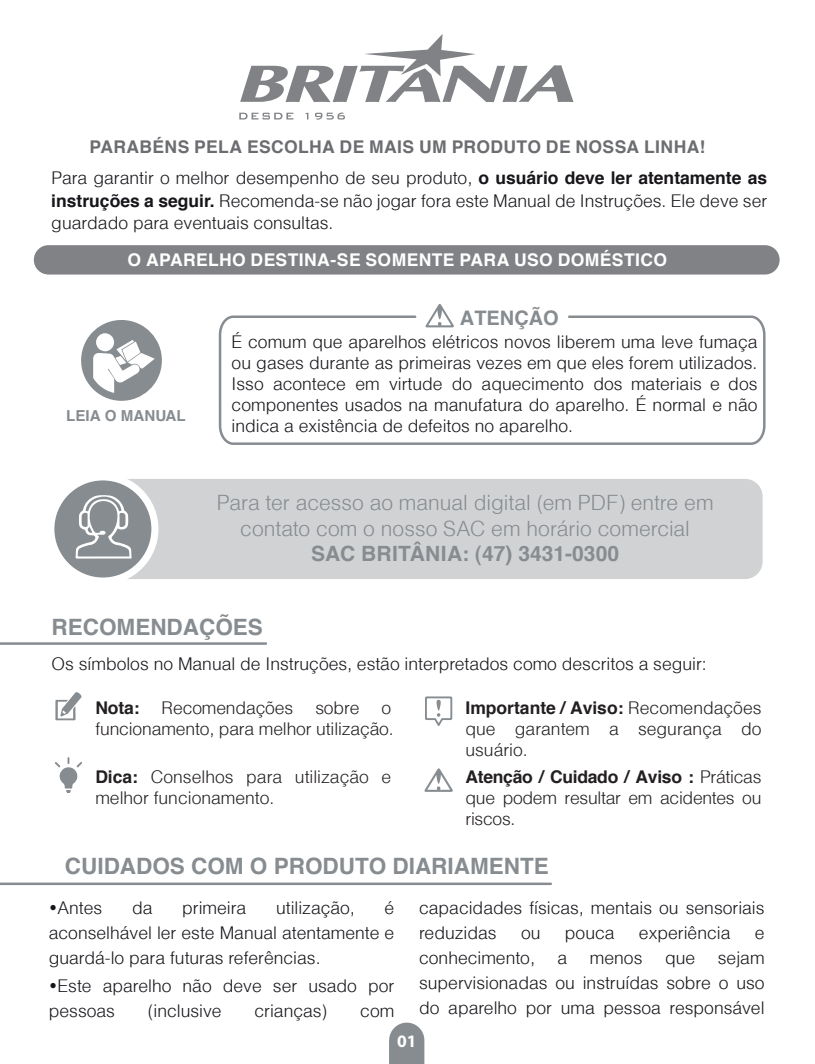
<style>
.page{position:relative;width:815px;height:1064px;background:#fff}
.page>*{position:absolute;margin:0;border:0;box-sizing:border-box;transform-origin:0 0}
.t1{font:700 22.5px "Helvetica";color:#878c90}
.t2{font:300 21px/25.2px "Helvetica";color:#878c90;text-align:center}
.t3{font:700 21px "Helvetica";color:#878c90}
.t4{font:700 20px "Helvetica";color:#878c90}
.t5{font:300 17.5px/25px "Helvetica";color:#17151a;text-align:justify}
.t6{font:300 17.5px/21px "Helvetica";letter-spacing:-.01em;color:#231f20;text-align:justify}
.t7{font:700 17.5px "Helvetica";letter-spacing:.02em;color:#6c6d70}
.t8{font:700 17.5px "Helvetica";letter-spacing:.02em;color:#fff}
.t9{font:700 17.5px "Helvetica";color:#231f20}
.t10{font:700 17.5px "Myriad Pro";color:#fff}
.t11{font:700 15.25px "Helvetica";color:#878c90}
.s1{font-weight:700}
</style>
<div class="page">
<svg style="left:240px;top:34px;width:333px;height:68px"></svg>
<svg style="left:239px;top:112px;width:106px;height:8px"></svg>
<div style="left:34px;top:245px;width:746px;height:29px;background:#808285;border-radius:15px"></div>
<svg style="left:81px;top:320px;width:81px;height:81px"></svg>
<svg style="left:218px;top:315px;width:548px;height:130px"></svg>
<svg style="left:425px;top:304px;width:29px;height:23px"></svg>
<div style="left:104px;top:478px;width:659px;height:101px;background:#d1d2d4;border-radius:18px"></div>
<svg style="left:51px;top:476px;width:104px;height:105px;background:#9a9ea1"></svg>
<div style="left:47px;top:473px;width:111px;height:111px;border:7px solid #fff;border-radius:50%"></div>
<svg style="left:76px;top:495px;width:56px;height:63px;background:#a1a5a8"></svg>
<svg style="left:389px;top:1022px;width:35px;height:41px"></svg>
<svg style="left:55px;top:757px;width:27px;height:35px"></svg>
<svg style="left:55px;top:692px;width:27px;height:28px"></svg>
<svg style="left:424px;top:768px;width:29px;height:23px"></svg>
<svg style="left:425px;top:696px;width:27px;height:29px"></svg>
<hr style="left:0;top:882px;width:551px;height:2px;background:#878c90">
<hr style="left:0;top:642px;width:266px;height:2px;background:#878c90">
<p class="t7" style="left:89px;top:136px;width:617px">PARABÉNS PELA ESCOLHA DE MAIS UM PRODUTO DE NOSSA LINHA!</p>
<p class="t5" style="left:51px;top:166px;width:717px;line-height:22.5px">Para garantir o melhor desempenho de seu produto, <span class="s1">o usuário deve ler atentamente as instruções a seguir.</span> Recomenda-se não jogar fora este Manual de Instruções. Ele deve ser guardado para eventuais consultas.</p>
<p class="t8" style="left:128px;top:249px;width:541px">O APARELHO DESTINA-SE SOMENTE PARA USO DOMÉSTICO</p>
<p class="t11" style="left:66px;top:406px;width:121px">LEIA O MANUAL</p>
<p class="t4" style="left:460px;top:305px;width:100px">ATENÇÃO</p>
<p class="t5" style="left:232px;top:330px;width:527px;line-height:21px">É comum que aparelhos elétricos novos liberem uma leve fumaça ou gases durante as primeiras vezes em que eles forem utilizados.<br>Isso acontece em virtude do aquecimento dos materiais e dos componentes usados na manufatura do aparelho. É normal e não indica a existência de defeitos no aparelho.</p>
<p class="t2" style="left:217px;top:489px;width:498px">Para ter acesso ao manual digital (em PDF) entre em contato com o nosso SAC em horário comercial</p>
<p class="t3" style="left:311px;top:540px;width:309px">SAC BRITÂNIA: (47) 3431-0300</p>
<p class="t1" style="left:52px;top:612px;width:213px">RECOMENDAÇÕES</p>
<p class="t5" style="left:52px;top:650px;width:657px">Os símbolos no Manual de Instruções, estão interpretados como descritos a seguir:</p>
<p class="t6" style="left:465px;top:696px;width:297px"><span class="s1">Importante / Aviso:</span> Recomendações que garantem a segurança do usuário.</p>
<p class="t6" style="left:465px;top:765px;width:297px"><span class="s1">Atenção / Cuidado / Aviso :</span> Práticas que podem resultar em acidentes ou riscos.</p>
<p class="t9" style="left:95px;top:696px;width:46px">Nota:</p>
<p class="t6" style="left:162px;top:696px;width:133px">Recomendações</p>
<p class="t6" style="left:315px;top:696px;width:46px">sobre</p>
<p class="t6" style="left:95px;top:696px;width:300px;text-align:right">o<br>funcionamento, para melhor utilização.</p>
<p class="t6" style="left:95px;top:765px;width:297px"><span class="s1">Dica:</span> Conselhos para utilização e melhor funcionamento.</p>
<p class="t1" style="left:65px;top:851px;width:485px">CUIDADOS COM O PRODUTO DIARIAMENTE</p>
<p class="t5" style="left:49px;top:894px;width:347px;text-indent:336px">é aconselhável ler este Manual atentamente e guardá-lo para futuras referências.</p>
<p class="t5" style="left:49px;top:972px;width:347px">•Este aparelho não deve ser usado por pessoas</p>
<p class="t5" style="left:49px;top:894px;width:55px">•Antes</p>
<p class="t5" style="left:132px;top:894px;width:22px">da</p>
<p class="t5" style="left:182px;top:894px;width:66px">primeira</p>
<p class="t5" style="left:276px;top:894px;width:80px">utilização,</p>
<p class="t5" style="left:148px;top:997px;width:75px">(inclusive</p>
<p class="t5" style="left:254px;top:997px;width:74px">crianças)</p>
<p class="t5" style="left:360px;top:997px;width:36px">com</p>
<p class="t5" style="left:419px;top:894px;width:347px">capacidades físicas, mentais ou sensoriais reduzidas</p>
<p class="t5" style="left:521px;top:919px;width:21px">ou</p>
<p class="t5" style="left:565px;top:919px;width:51px">pouca</p>
<p class="t5" style="left:639px;top:919px;width:93px">experiência</p>
<p class="t5" style="left:755px;top:919px;width:11px">e</p>
<p class="t5" style="left:419px;top:944px;width:117px">conhecimento,</p>
<p class="t5" style="left:558px;top:944px;width:11px">a</p>
<p class="t5" style="left:590px;top:944px;width:54px">menos</p>
<p class="t5" style="left:665px;top:944px;width:32px">que</p>
<p class="t5" style="left:419px;top:944px;width:347px;text-indent:299px">sejam supervisionadas ou instruídas sobre o uso do aparelho por uma pessoa responsável</p>
<p class="t10" style="left:397px;top:1028px;width:21px">01</p>
</div>
